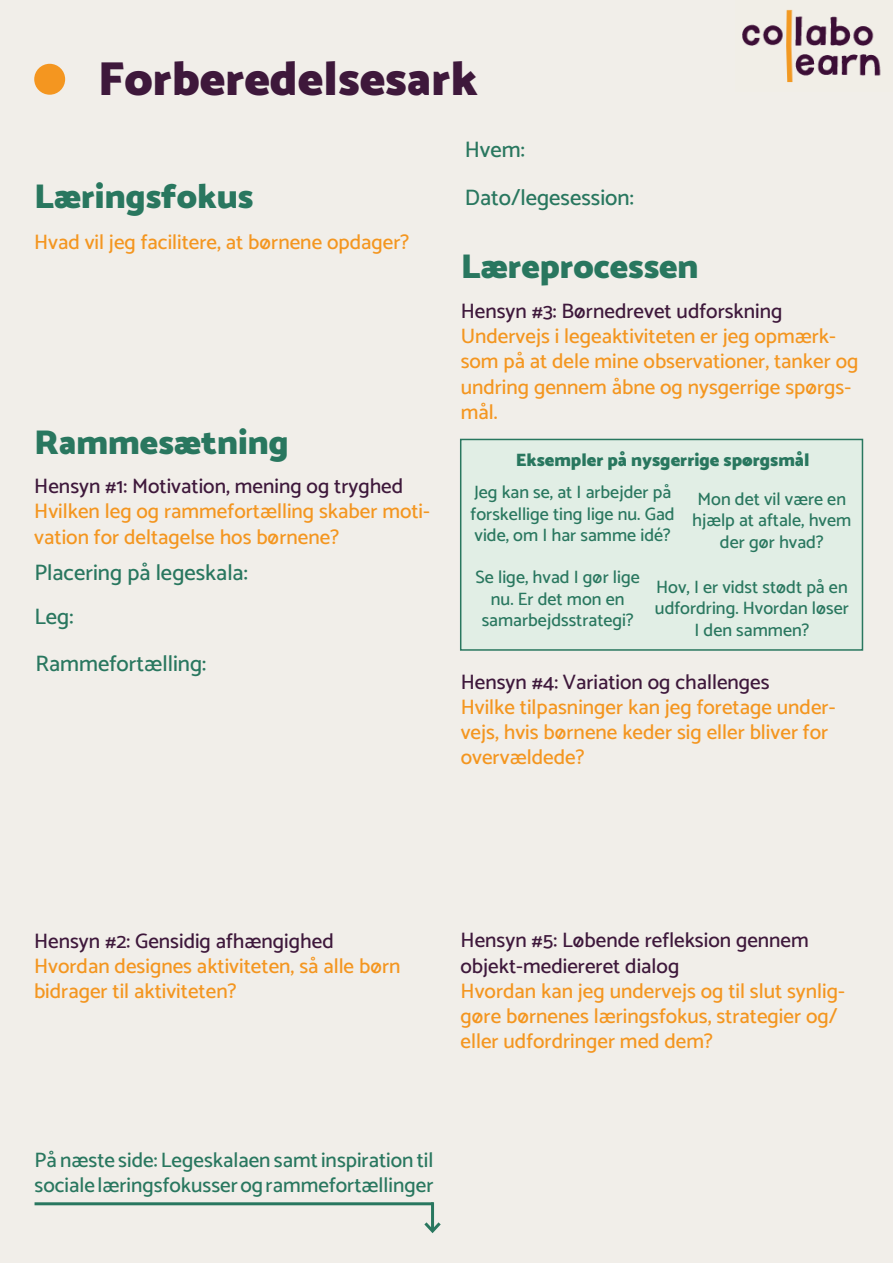
<style>
.page{position:relative;width:893px;height:1263px;background:#f1eee9}
.page>*{position:absolute;margin:0;border:0;box-sizing:border-box;transform-origin:0 0}
.t1{font:900 48px "Catamaran";color:#3e183b}
.t2{font:900 34.5px "Catamaran";color:#29775f}
.t3{font:500 22.5px/48.3px "Catamaran";color:#29775f}
.t4{font:500 21px/25.2px "Catamaran";color:#f49620}
.t5{font:500 21px/25.2px "Catamaran";color:#3e183b}
.t6{font:500 21px/25.2px "Catamaran";color:#29775f}
.t7{font:500 18px/21.6px "Catamaran";color:#29775f;text-align:center}
.t8{font:900 18px "Catamaran";color:#29775f}
</style>
<div class="page">
<hr style="left:35px;top:1202px;width:398px;height:3px;background:#29775f">
<hr style="left:431px;top:1202px;width:3px;height:29px;background:#29775f">
<svg style="left:421px;top:1219px;width:23px;height:16px"></svg>
<div style="left:34px;top:64px;width:31px;height:31px;background:#f49620;border-radius:50%"></div>
<img style="left:736px;top:0;width:157px;height:91px">
<div style="left:460px;top:439px;width:403px;height:212px;background:#e1eee5;border:2px solid #29775f"></div>
<h1 class="t1" style="left:98px;top:43px;width:381px">Forberedelsesark</h1>
<h2 class="t2" style="left:34px;top:170px;width:221px">Læringsfokus</h2>
<p class="t4" style="left:34px;top:229px;width:377px">Hvad vil jeg facilitere, at børnene opdager?</p>
<h2 class="t2" style="left:34px;top:416px;width:256px">Rammesætning</h2>
<p class="t5" style="left:34px;top:473px;width:371px">Hensyn #1: Motivation, mening og tryghed</p>
<p class="t4" style="left:34px;top:498px;width:397px">Hvilken leg og rammefortælling skaber moti&shy;vation for deltagelse hos børnene?</p>
<p class="t3" style="left:34px;top:549px;width:215px;line-height:44.7px">Placering på legeskala:<br>Leg:</p>
<p class="t3" style="left:35px;top:639px;width:172px">Rammefortælling:</p>
<p class="t3" style="left:465px;top:124px;width:170px">Hvem:<br>Dato/legesession:</p>
<h2 class="t2" style="left:461px;top:240px;width:239px">Læreprocessen</h2>
<p class="t5" style="left:461px;top:298px;width:323px">Hensyn #3: Børnedrevet udforskning</p>
<p class="t4" style="left:461px;top:323px;width:399px">Undervejs i legeaktiviteten er jeg opmærk&shy;som på at dele mine observationer, tanker og undring gennem åbne og nysgerrige spørgs&shy;mål.</p>
<p class="t8" style="left:516px;top:446px;width:295px">Eksempler på nysgerrige spørgsmål</p>
<p class="t7" style="left:471px;top:481px;width:206px;text-align:left">Jeg kan se, at I arbejder på forskellige ting lige nu. Gad vide, om I har samme idé?</p>
<p class="t7" style="left:692px;top:487px;width:161px">Mon det vil være en hjælp at aftale, hvem der gør hvad?</p>
<p class="t7" style="left:655px;top:575px;width:196px">Hov, I er vidst stødt på en udfordring. Hvordan løser<br>I den sammen?</p>
<p class="t7" style="left:476px;top:566px;width:166px">Se lige, hvad I gør lige nu. Er det mon en samarbejdsstrategi?</p>
<p class="t5" style="left:461px;top:668px;width:311px">Hensyn #4: Variation og challenges</p>
<p class="t4" style="left:461px;top:694px;width:376px">Hvilke tilpasninger kan jeg foretage under&shy;vejs, hvis børnene keder sig eller bliver for overvældede?</p>
<p class="t5" style="left:34px;top:928px;width:301px">Hensyn #2: Gensidig afhængighed</p>
<p class="t4" style="left:34px;top:953px;width:368px">Hvordan designes aktiviteten, så alle børn bidrager til aktiviteten?</p>
<p class="t5" style="left:461px;top:927px;width:350px">Hensyn #5: Løbende refleksion gennem objekt-mediereret dialog</p>
<p class="t4" style="left:461px;top:978px;width:386px">Hvordan kan jeg undervejs og til slut synlig&shy;gøre børnenes læringsfokus, strategier og/ eller udfordringer med dem?</p>
<p class="t6" style="left:35px;top:1147px;width:400px">På næste side: Legeskalaen samt inspiration til sociale læringsfokusser og rammefortællinger</p>
</div>
